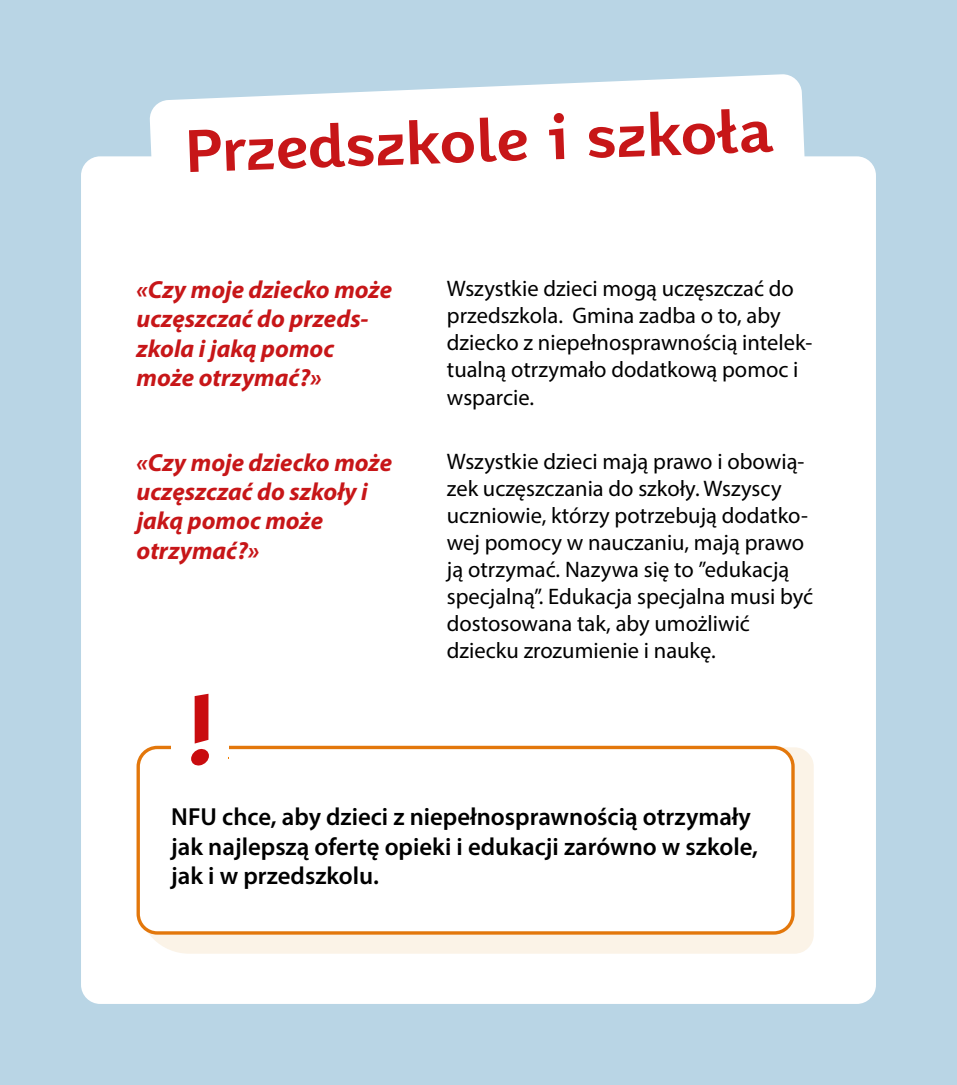
<style>
.page{position:relative;width:957px;height:1085px;background:#fff}
.page>*{position:absolute;margin:0;border:0;box-sizing:border-box;transform-origin:0 0}
.t1{font:700 58.5px "Karbid OT";color:#c71618}
.t2{font:italic 700 24.75px/29.2px "Myriad Pro";color:#c71618}
.t3{font:600 24.75px/29.2px "Myriad Pro";color:#000}
.t4{font:22.5px/27px "Myriad Pro";color:#000}
</style>
<div class="page">
<div style="left:0;top:0;width:957px;height:1084px;background:#b9d5e5"></div>
<div style="left:81px;top:156px;width:795px;height:847px;background:#fff;border-radius:19px"></div>
<svg style="left:149px;top:74px;width:657px;height:83px;fill:#fff"></svg>
<svg style="left:140px;top:747px;width:673px;height:206px;background:#faeedf"></svg>
<div style="left:138px;top:747px;width:655px;height:185px;background:#fff;border-radius:19px"></div>
<div style="left:136px;top:745px;width:658px;height:189px;border:3px solid #e3770b;border-radius:19px"></div>
<svg style="left:171px;top:745px;width:57px;height:4px"></svg>
<h1 class="t1" style="left:183px;top:112px;width:589px;rotate:-2deg">Przedszkole i szkoła</h1>
<p class="t2" style="left:136px;top:274px;width:257px">«Czy moje dziecko może uczęszczać do przeds&shy;zkola i jaką pomoc może otrzymać?»</p>
<p class="t2" style="left:136px;top:447px;width:257px">«Czy moje dziecko może uczęszczać do szkoły i jaką pomoc może otrzymać?»</p>
<p class="t4" style="left:447px;top:275px;width:367px">Wszystkie dzieci mogą uczęszczać do przedszkola. Gmina zadba o to, aby dziecko z niepełnosprawnością intelek&shy;tualną otrzymało dodatkową pomoc i wsparcie.</p>
<p class="t4" style="left:447px;top:447px;width:368px">Wszystkie dzieci mają prawo i obowią&shy;zek uczęszczania do szkoły. Wszyscy uczniowie, którzy potrzebują dodatko&shy;wej pomocy w nauczaniu, mają prawo ją otrzymać. Nazywa się to ”edukacją specjalną”. Edukacja specjalna musi być dostosowana tak, aby umożliwić dziecku zrozumienie i naukę.</p>
<p class="t3" style="left:171px;top:801px;width:588px">NFU chce, aby dzieci z niepełnosprawnością otrzymały jak najlepszą ofertę opieki i edukacji zarówno w szkole, jak i w przedszkolu.</p>
</div>
